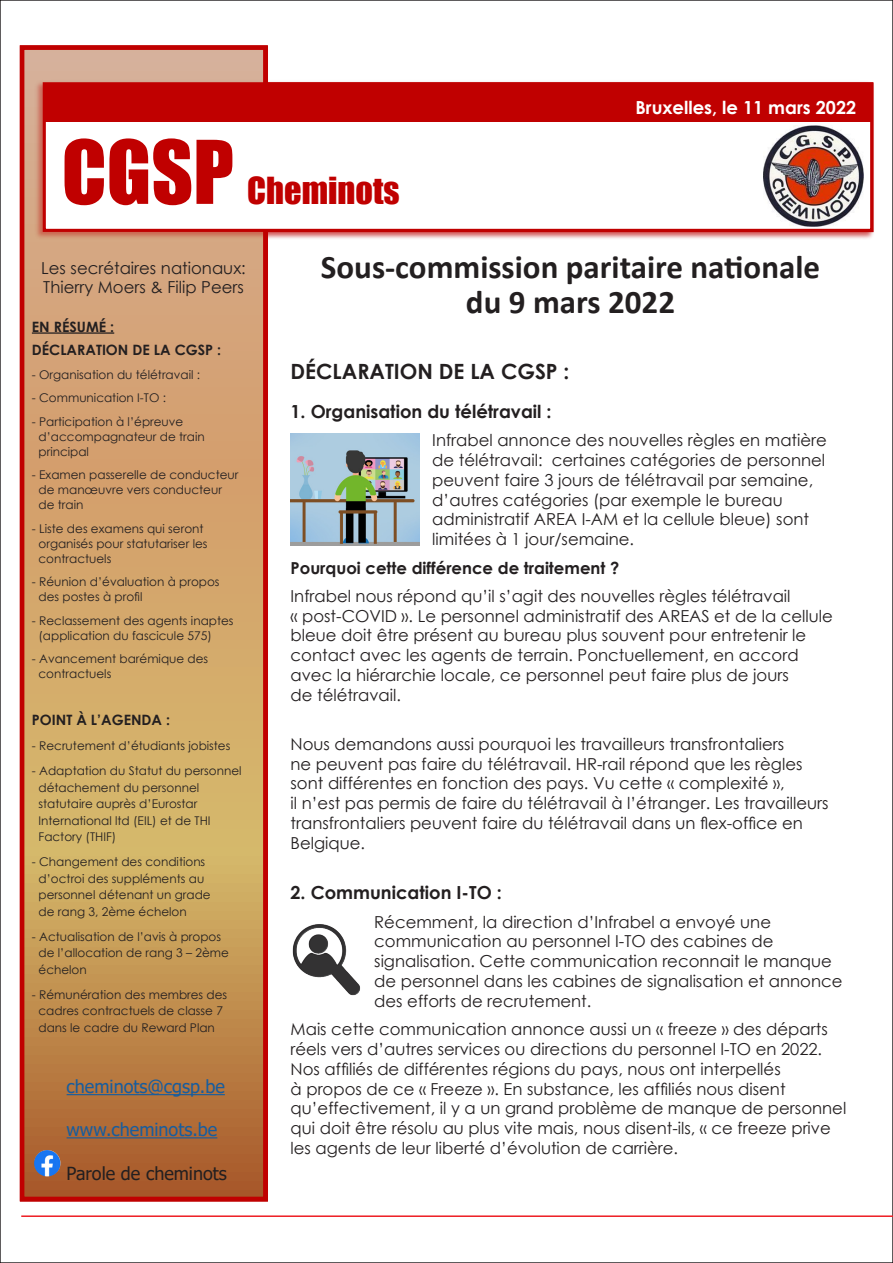
<style>
.page{position:relative;width:893px;height:1263px;background:#fff}
.page>*{position:absolute;margin:0;border:0;box-sizing:border-box;transform-origin:0 0}
.t1{font:81px "Impact";color:#c00000}
.t2{font:34.2px "Impact";color:#c00000}
.t3{font:700 33px/34.5px "Calibri";color:#231f20;text-align:center}
.t4{font:700 21px "Century Gothic";color:#231f20}
.t5{font:700 18px "Century Gothic";color:#231f20}
.t6{font:18px "Tahoma";color:#175d9e}
.t7{font:700 18px "Century Gothic";color:#fff}
.t8{font:18px "Tahoma";color:#231f20}
.t9{font:16.5px/19.8px "Century Gothic";color:#231f20}
.t10{font:700 16.5px "Century Gothic";color:#231f20}
.t11{font:700 14.25px "Century Gothic";color:#231f20}
.t12{font:12px/16.5px "Century Gothic";color:#231f20}
</style>
<div class="page">
<img style="left:268px;top:81px;width:606px;height:158px">
<div style="left:20px;top:45px;width:248px;height:1156px;border:5px solid #c00000"></div>
<img style="left:24px;top:56px;width:239px;height:1135px">
<img style="left:133px;top:291px;width:30px;height:35px">
<div style="left:44px;top:84px;width:828px;height:146px;background:#fff"></div>
<div style="left:43px;top:82px;width:830px;height:150px;border:3px solid #c00000"></div>
<div style="left:509px;top:84px;width:363px;height:38px;background:#c00000"></div>
<div style="left:44px;top:84px;width:465px;height:38px;background:#c00000"></div>
<img style="left:764px;top:125px;width:99px;height:101px">
<hr style="left:67px;top:1094px;width:158px;height:1px;background:#175d9e">
<hr style="left:67px;top:1137px;width:150px;height:1px;background:#175d9e">
<hr style="left:21px;top:1215px;width:872px;height:2px;background:#ee1d23">
<hr style="left:32px;top:332px;width:82px;height:2px;background:#231f20">
<img style="left:34px;top:1150px;width:26px;height:26px;border-radius:13px">
<img style="left:291px;top:433px;width:129px;height:113px">
<img style="left:292px;top:924px;width:68px;height:72px">
<p class="t1" style="left:62px;top:109px;width:174px">CGSP</p>
<p class="t2" style="left:247px;top:164px;width:154px">Cheminots</p>
<p class="t7" style="left:635px;top:94px;width:222px">Bruxelles, le 11 mars 2022</p>
<p class="t9" style="left:41px;top:257px;width:206px">Les secrétaires nationaux:<br>Thierry Moers &amp; Filip Peers</p>
<p class="t11" style="left:32px;top:316px;width:84px">EN RÉSUMÉ :</p>
<p class="t11" style="left:32px;top:339px;width:191px">DÉCLARATION DE LA CGSP :</p>
<p class="t12" style="left:32px;top:366px;width:170px">- Organisation du télétravail :</p>
<p class="t12" style="left:32px;top:389px;width:136px">- Communication I-TO :</p>
<p class="t12" style="left:39px;top:414px;width:168px;line-height:15px;text-indent:-7px">- Participation à l’épreuve d’accompagnateur de train principal</p>
<p class="t12" style="left:39px;top:467px;width:201px;line-height:15px;text-indent:-7px">- Examen passerelle de conducteur de manœuvre vers conducteur de train</p>
<p class="t12" style="left:39px;top:521px;width:170px;line-height:15px;text-indent:-7px">- Liste des examens qui seront organisés pour statutariser les contractuels</p>
<p class="t12" style="left:39px;top:574px;width:183px;line-height:15px;text-indent:-7px">- Réunion d’évaluation à propos des postes à profil</p>
<p class="t12" style="left:39px;top:613px;width:197px;line-height:15px;text-indent:-7px">- Reclassement des agents inaptes (application du fascicule 575)</p>
<p class="t12" style="left:39px;top:651px;width:171px;line-height:15px;text-indent:-7px">- Avancement barémique des contractuels</p>
<p class="t11" style="left:32px;top:709px;width:140px">POINT À L’AGENDA :</p>
<p class="t12" style="left:32px;top:737px;width:200px">- Recrutement d’étudiants jobistes</p>
<p class="t12" style="left:39px;top:762px;width:205px;text-indent:-7px">- Adaptation du Statut du personnel détachement du personnel statutaire auprès d’Eurostar<br>International ltd (EIL) et de THI<br>Factory (THIF)</p>
<p class="t12" style="left:39px;top:853px;width:174px;text-indent:-7px">- Changement des conditions d’octroi des suppléments au personnel détenant un grade de rang 3, 2ème échelon</p>
<p class="t12" style="left:39px;top:928px;width:192px;text-indent:-7px">- Actualisation de l’avis à propos de l’allocation de rang 3 – 2ème échelon</p>
<p class="t12" style="left:32px;top:986px;width:197px;text-align:center">- Rémunération des membres des cadres contractuels de classe 7 dans le cadre du Reward Plan</p>
<p class="t6" style="left:67px;top:1074px;width:160px">cheminots@cgsp.be</p>
<p class="t6" style="left:67px;top:1118px;width:152px">www.cheminots.be</p>
<p class="t8" style="left:67px;top:1161px;width:162px">Parole de cheminots</p>
<p class="t3" style="left:321px;top:249px;width:501px">Sous-commission paritaire nationale du 9 mars 2022</p>
<p class="t4" style="left:291px;top:355px;width:280px">DÉCLARATION DE LA CGSP :</p>
<p class="t5" style="left:291px;top:398px;width:262px">1. Organisation du télétravail :</p>
<p class="t9" style="left:432px;top:430px;width:396px">Infrabel annonce des nouvelles règles en matière de télétravail: certaines catégories de personnel peuvent faire 3 jours de télétravail par semaine, d’autres catégories (par exemple le bureau administratif AREA I-AM et la cellule bleue) sont limitées à 1 jour/semaine.</p>
<p class="t10" style="left:291px;top:555px;width:330px">Pourquoi cette différence de traitement ?</p>
<p class="t9" style="left:291px;top:586px;width:544px">Infrabel nous répond qu’il s’agit des nouvelles règles télétravail<br>« post-COVID ». Le personnel administratif des AREAS et de la cellule bleue doit être présent au bureau plus souvent pour entretenir le contact avec les agents de terrain. Ponctuellement, en accord avec la hiérarchie locale, ce personnel peut faire plus de jours<br>de télétravail.</p>
<p class="t9" style="left:291px;top:733px;width:539px">Nous demandons aussi pourquoi les travailleurs transfrontaliers<br>ne peuvent pas faire du télétravail. HR-rail répond que les règles sont différentes en fonction des pays. Vu cette « complexité »,<br>il n’est pas permis de faire du télétravail à l’étranger. Les travailleurs transfrontaliers peuvent faire du télétravail dans un flex-office en Belgique.</p>
<p class="t5" style="left:291px;top:879px;width:213px">2. Communication I-TO :</p>
<p class="t9" style="left:374px;top:911px;width:470px">Récemment, la direction d’Infrabel a envoyé une communication au personnel I-TO des cabines de signalisation. Cette communication reconnait le manque de personnel dans les cabines de signalisation et annonce des efforts de recrutement.</p>
<p class="t9" style="left:291px;top:1019px;width:557px">Mais cette communication annonce aussi un « freeze » des départs réels vers d’autres services ou directions du personnel I-TO en 2022.<br>Nos affiliés de différentes régions du pays, nous ont interpellés<br>à propos de ce « Freeze ». En substance, les affiliés nous disent qu’effectivement, il y a un grand problème de manque de personnel qui doit être résolu au plus vite mais, nous disent-ils, « ce freeze prive les agents de leur liberté d’évolution de carrière.</p>
</div>
